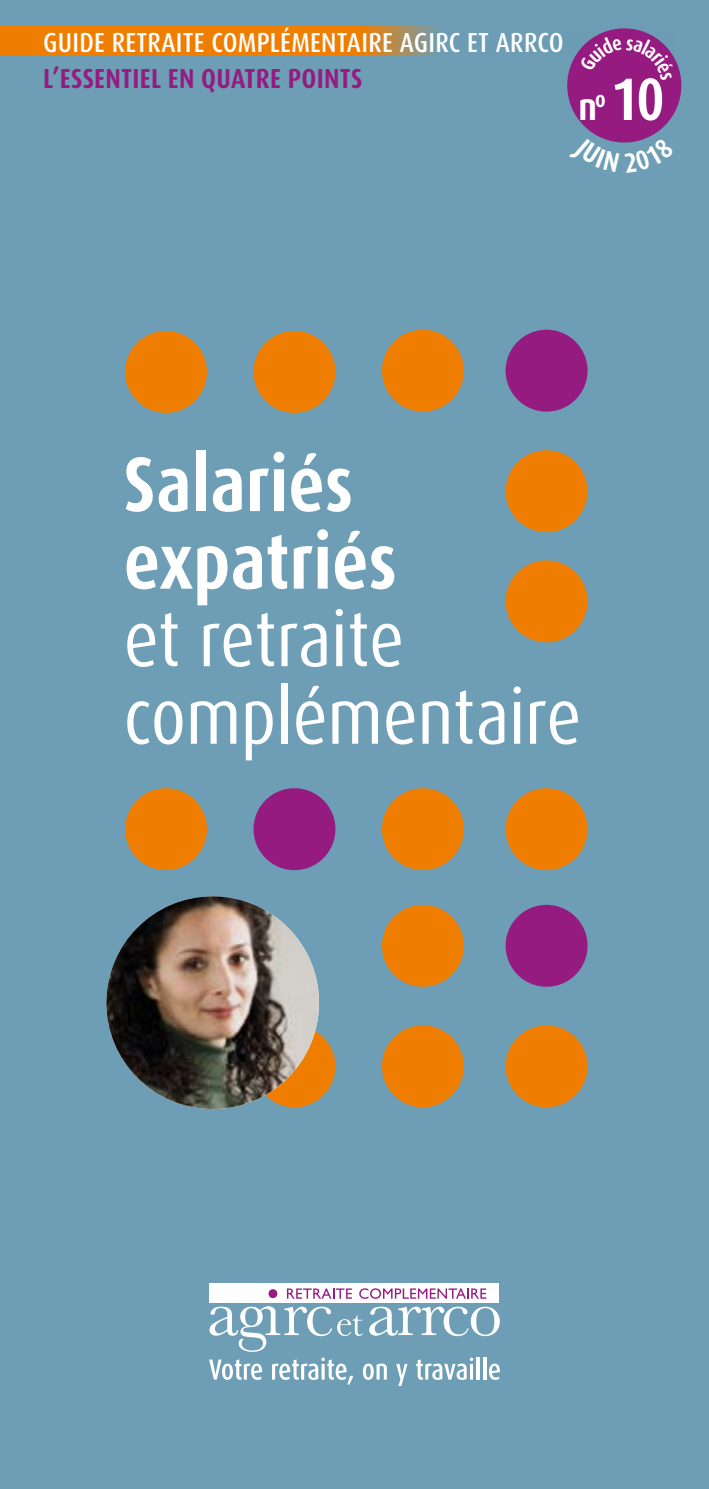
<style>
.page{position:relative;width:709px;height:1489px;background:#fff}
.page>*{position:absolute;margin:0;border:0;box-sizing:border-box;transform-origin:0 0}
.t1{font:condensed 77.5px/77.5px "Dax OT";color:#fff}
.t2{font:700 condensed 77.5px/77.5px "Dax OT";color:#fff}
.t3{font:700 condensed 60px "Dax OT";color:#fff}
.t4{font:700 condensed 38.25px "Dax OT";color:#fff}
.t5{font:500 condensed 27.5px "Dax OT";letter-spacing:.01em;color:#fff}
.t6{font:700 condensed 27.5px "Dax OT";letter-spacing:.01em;color:#951b81}
</style>
<div class="page">
<div style="left:0;top:0;width:709px;height:1488px;background:#6d9eb5"></div>
<div style="left:210px;top:1283px;width:289px;height:19px;background:#fff"></div>
<svg style="left:268px;top:1289px;width:9px;height:8px"></svg>
<svg style="left:369px;top:1306px;width:131px;height:29px"></svg>
<svg style="left:287px;top:1288px;width:65px;height:10px"></svg>
<svg style="left:359px;top:1288px;width:127px;height:10px"></svg>
<svg style="left:209px;top:1306px;width:154px;height:45px"></svg>
<svg style="left:209px;top:1359px;width:53px;height:20px"></svg>
<svg style="left:272px;top:1357px;width:81px;height:27px"></svg>
<svg style="left:363px;top:1363px;width:24px;height:16px"></svg>
<svg style="left:396px;top:1363px;width:11px;height:22px"></svg>
<svg style="left:416px;top:1357px;width:57px;height:22px"></svg>
<hr style="left:476px;top:1356px;width:3px;height:23px;background:#fff">
<hr style="left:483px;top:1356px;width:3px;height:23px;background:#fff">
<svg style="left:489px;top:1363px;width:11px;height:16px"></svg>
<div style="left:505px;top:788px;width:82px;height:82px;background:#ef7d00;border-radius:50%"></div>
<div style="left:505px;top:904px;width:82px;height:82px;background:#951b81;border-radius:50%"></div>
<div style="left:505px;top:1025px;width:82px;height:82px;background:#ef7d00;border-radius:50%"></div>
<div style="left:382px;top:788px;width:82px;height:82px;background:#ef7d00;border-radius:50%"></div>
<div style="left:382px;top:904px;width:82px;height:82px;background:#ef7d00;border-radius:50%"></div>
<div style="left:382px;top:1025px;width:82px;height:82px;background:#ef7d00;border-radius:50%"></div>
<div style="left:253px;top:788px;width:82px;height:82px;background:#951b81;border-radius:50%"></div>
<div style="left:253px;top:331px;width:82px;height:82px;background:#ef7d00;border-radius:50%"></div>
<div style="left:125px;top:331px;width:82px;height:82px;background:#ef7d00;border-radius:50%"></div>
<div style="left:253px;top:1025px;width:82px;height:82px;background:#ef7d00;border-radius:50%"></div>
<div style="left:125px;top:788px;width:82px;height:82px;background:#ef7d00;border-radius:50%"></div>
<svg style="left:0;top:26px;width:655px;height:29px;fill:#ef7d00"></svg>
<img style="left:106px;top:896px;width:213px;height:212px;border-radius:106px">
<div style="left:505px;top:450px;width:82px;height:82px;background:#ef7d00;border-radius:50%"></div>
<div style="left:505px;top:560px;width:82px;height:82px;background:#ef7d00;border-radius:50%"></div>
<div style="left:567px;top:28px;width:114px;height:114px;background:#951b81;border-radius:50%"></div>
<div style="left:505px;top:330px;width:82px;height:81px;background:#951b81;border-radius:50%"></div>
<div style="left:382px;top:330px;width:82px;height:81px;background:#ef7d00;border-radius:50%"></div>
<svg style="left:579px;top:37px;width:94px;height:19px"></svg>
<svg style="left:600px;top:137px;width:49px;height:6px"></svg>
<p class="t5" style="left:43px;top:25px;width:522px">GUIDE RETRAITE COMPLÉMENTAIRE AG IRC ET ARRCO</p>
<p class="t6" style="left:43px;top:60px;width:321px">L’ESSENTIEL EN QUATRE POINTS</p>
<h3 class="t4" style="left:578px;top:82px;width:29px">N<sup>O</sup></h3>
<h2 class="t3" style="left:611px;top:61px;width:55px">10</h2>
<h1 class="t2" style="left:124px;top:446px;width:275px">SALARIÉS<br>EXPATRIÉS</h1>
<h1 class="t1" style="left:124px;top:601px;width:459px">et retraite complémentaire</h1>
</div>
